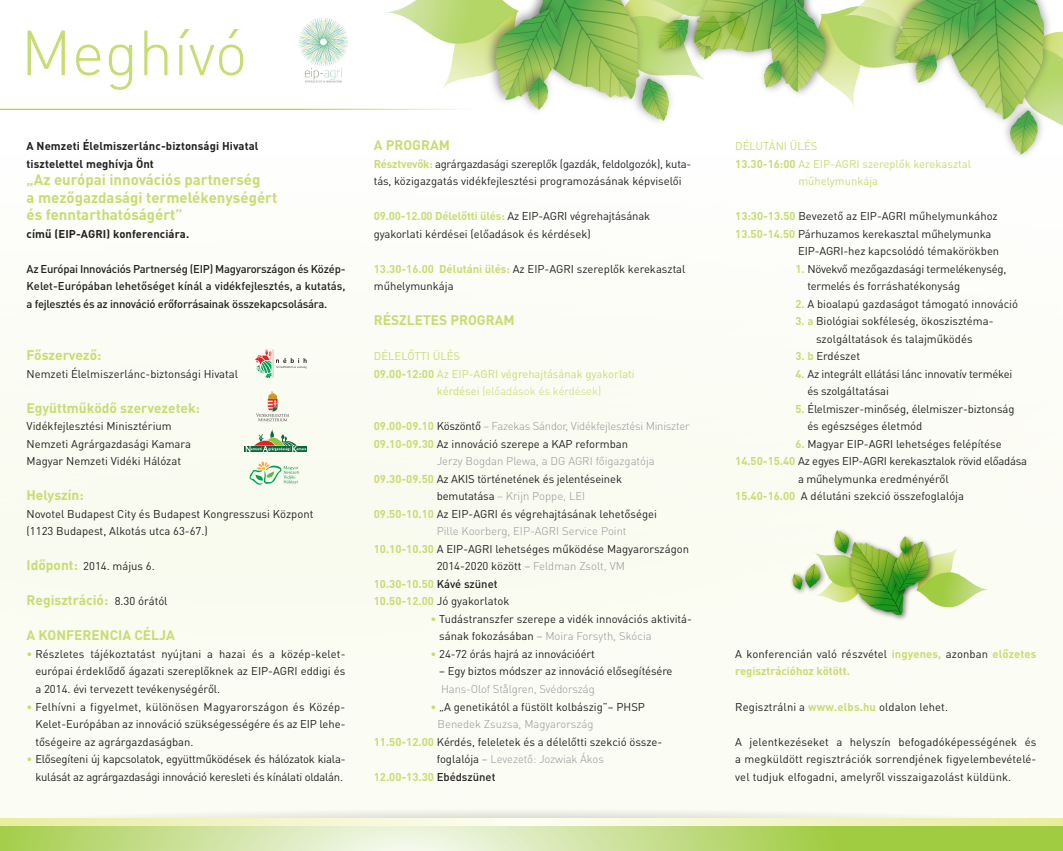
<style>
.page{position:relative;width:1063px;height:851px;background:#fff}
.page>*{position:absolute;margin:0;border:0;box-sizing:border-box;transform-origin:0 0}
.t1{font:300 62.5px "DIN Pro";color:#c7dc72}
.t2{font:700 15px/17.5px "DIN Pro";color:#c7dc72}
.t3{font:700 13.75px "DIN Pro";color:#c7dc72}
.t4{font:11.25px/17.5px "DIN Pro";color:#231f20}
.t5{font:11.25px/17.5px "DIN Pro";letter-spacing:-.02em;color:#231f20}
.t6{font:300 11.25px/17.5px "DIN Pro";letter-spacing:-.01em;color:#939598}
.t7{font:500 11.25px/17.5px "DIN Pro";letter-spacing:-.02em;color:#231f20;text-align:justify}
.t8{font:11.25px/17.5px "DIN Pro";color:#c7dc72}
.t9{font:700 11.25px/17.5px "DIN Pro";color:#c7dc72}
.t10{font:700 11.25px/17.5px "DIN Pro";letter-spacing:.01em;color:#231f20}
.s1{font-weight:700;font-size:13.75px;color:#c7dc72}
.s2{font-weight:400;font-size:11.25px;color:#231f20}
.s3{color:#c7dc72}
.s4{font-weight:700;color:#c7dc72}
.s5{font-weight:700}
.s6{font-weight:300}
.s7{font-weight:400;color:#231f20}
.s8{font-weight:300;color:#939598}
.s9{color:#939598}
.s10{font-weight:500;color:#231f20}
</style>
<div class="page">
<div style="left:0;top:138px;width:1063px;height:712px;background:#fbfcf3"></div>
<svg style="left:161px;top:812px;width:718px;height:6px"></svg>
<svg style="left:0;top:825px;width:1063px;height:25px;background:#c4de8a"></svg>
<svg style="left:0;top:818px;width:1063px;height:7px"></svg>
<img style="left:883px;top:615px;width:24px;height:5px">
<svg style="left:792px;top:530px;width:196px;height:85px"></svg>
<img style="left:984px;top:154px;width:78px;height:16px">
<svg style="left:384px;top:0;width:679px;height:154px"></svg>
<svg style="left:255px;top:349px;width:52px;height:29px"></svg>
<svg style="left:256px;top:391px;width:33px;height:30px"></svg>
<svg style="left:250px;top:461px;width:50px;height:24px"></svg>
<div style="left:244px;top:446px;width:63px;height:5px;background:#0c6638"></div>
<svg style="left:245px;top:429px;width:61px;height:23px"></svg>
<img style="left:299px;top:17px;width:49px;height:66px">
<hr style="left:0;top:109px;width:476px;height:1px;background:#bed630">
<p class="t1" style="left:21px;top:10px;width:228px">Meghívó</p>
<p class="t10" style="left:27px;top:137px;width:233px">A Nemzeti Élelmiszerlánc-biztonsági Hivatal tisztelettel meghívja Önt</p>
<p class="t2" style="left:27px;top:170px;width:252px">„Az európai innovációs partnerség<br>a mezőgazdasági termelékenységért és fenntarthatóságért”</p>
<p class="t10" style="left:27px;top:224px;width:164px">című (EIP-AGRI) konferenciára.</p>
<p class="t7" style="left:27px;top:259px;width:320px">Az Európai Innovációs Partnerség (EIP) Magyarországon és Közép-Kelet-Európában lehetőséget kínál a vidékfejlesztés, a kutatás, a fejlesztés és az innováció erőforrásainak összekapcsolására.</p>
<p class="t3" style="left:27px;top:346px;width:76px">Főszervező:</p>
<p class="t4" style="left:27px;top:364px;width:213px">Nemzeti Élelmiszerlánc-biztonsági Hivatal</p>
<p class="t3" style="left:27px;top:398px;width:175px">Együttműködő szervezetek:</p>
<p class="t4" style="left:27px;top:417px;width:147px">Vidékfejlesztési Minisztérium</p>
<p class="t4" style="left:27px;top:434px;width:166px">Nemzeti Agrárgazdasági Kamara</p>
<p class="t4" style="left:27px;top:452px;width:156px">Magyar Nemzeti Vidéki Hálózat</p>
<p class="t3" style="left:27px;top:486px;width:59px">Helyszín:</p>
<p class="t4" style="left:27px;top:504px;width:288px">Novotel Budapest City és Budapest Kongresszusi Központ (1123 Budapest, Alkotás utca 63-67.)</p>
<p class="t4" style="left:27px;top:557px;width:130px"><span class="s1">Időpont:</span> 2014. május 6.</p>
<p class="t3" style="left:27px;top:591px;width:143px">Regisztráció: <span class="s2">8.30 órától</span></p>
<p class="t3" style="left:27px;top:626px;width:150px">A KONFERENCIA CÉLJA</p>
<p class="t4" style="left:35px;top:644px;width:312px;text-align:justify;text-indent:-9px"><span class="s3">•</span> Részletes tájékoztatást nyújtani a hazai és a közép-kelet&shy;európai érdeklődő ágazati szereplőknek az EIP-AGRI eddigi és a 2014. évi tervezett tevékenységéről.</p>
<p class="t4" style="left:35px;top:697px;width:312px;text-align:justify;text-indent:-9px"><span class="s3">•</span> Felhívni a figyelmet, különösen Magyarországon és Közép-Kelet-Európában az innováció szükségességére és az EIP lehe&shy;tőségeire az agrárgazdaságban.</p>
<p class="t5" style="left:27px;top:749px;width:320px;text-align:center"><span class="s3">•</span> Elősegíteni új kapcsolatok, együttműködések és hálózatok kiala&shy;kulását az agrárgazdasági innováció keresleti és kínálati oldalán.</p>
<p class="t3" style="left:374px;top:136px;width:78px">A PROGRAM</p>
<p class="t5" style="left:374px;top:154px;width:317px"><span class="s4">Résztvevők:</span> agrárgazdasági szereplők (gazdák, feldolgozók), kuta&shy;tás, közigazgatás vidékfejlesztési programozásának képviselői</p>
<p class="t4" style="left:374px;top:207px;width:278px"><span class="s4">09.00-12.00 Délelőtti ülés:</span> Az EIP-AGRI végrehajtásának gyakorlati kérdései (előadások és kérdések)</p>
<p class="t4" style="left:374px;top:259px;width:313px"><span class="s4">13.30-16.00 Délutáni ülés:</span> Az EIP-AGRI szereplők kerekasztal műhelymunkája</p>
<p class="t3" style="left:374px;top:311px;width:142px">RÉSZLETES PROGRAM</p>
<p class="t8" style="left:374px;top:347px;width:88px">DÉLELŐTTI ÜLÉS</p>
<p class="t8" style="left:437px;top:364px;width:199px;text-indent:-63px"><span class="s5">09.00-12:00</span> Az EIP-AGRI végrehajtásának gyakorlati kérdései <span class="s6">(előadások és kérdések)</span></p>
<p class="t6" style="left:374px;top:417px;width:317px"><span class="s4">09.00-09.10</span> <span class="s7">Köszöntő</span> – Fazekas Sándor, Vidékfejlesztési Miniszter</p>
<p class="t6" style="left:437px;top:434px;width:220px;text-indent:-63px"><span class="s4">09.10-09.30</span> <span class="s7">Az innováció szerepe a KAP reformban<br></span>Jerzy Bogdan Plewa, a DG AGRI főigazgatója</p>
<p class="t4" style="left:437px;top:469px;width:187px;text-indent:-63px"><span class="s4">09.30-09.50</span> Az AKIS történetének és jelentéseinek bemutatása <span class="s8">– Krijn Poppe, LEI</span></p>
<p class="t4" style="left:437px;top:504px;width:222px;text-indent:-63px"><span class="s4">09.50-10.10</span> Az EIP-AGRI és végrehajtásának lehetőségei<br><span class="s8">Pille Koorberg, EIP-AGRI Service Point</span></p>
<p class="t4" style="left:374px;top:539px;width:317px;text-align:center"><span class="s4">10.10-10.30</span> A EIP-AGRI lehetséges működése Magyarországon<br>2014-2020 között <span class="s9">–</span> <span class="s8">Feldman Zsolt, VM</span></p>
<p class="t9" style="left:374px;top:574px;width:125px">10.30-10.50 <span class="s10">Kávé szünet</span></p>
<p class="t4" style="left:374px;top:592px;width:137px"><span class="s4">10.50-12.00</span> Jó gyakorlatok</p>
<p class="t4" style="left:439px;top:609px;width:254px;text-indent:-9px"><span class="s3">•</span> Tudástranszfer szerepe a vidék innovációs aktivitá&shy;sának fokozásában <span class="s9">–</span> <span class="s8">Moira Forsyth, Skócia</span></p>
<p class="t4" style="left:431px;top:644px;width:166px"><span class="s3">•</span> 24-72 órás hajrá az innovációért</p>
<p class="t4" style="left:439px;top:662px;width:235px">– Egy biztos módszer az innováció elősegítésére</p>
<p class="t6" style="left:441px;top:679px;width:155px">Hans-Olof Stålgren, Svédország</p>
<p class="t4" style="left:431px;top:697px;width:216px"><span class="s3">•</span> „A genetikától a füstölt kolbászig”– PHSP</p>
<p class="t6" style="left:438px;top:714px;width:157px">Benedek Zsuzsa, Magyarország</p>
<p class="t4" style="left:374px;top:732px;width:288px;text-align:center"><span class="s4">11.50-12.00</span> Kérdés, feleletek és a délelőtti szekció össze&shy;foglalója <span class="s9">–</span> <span class="s8">Levezető: Jozwiak Ákos</span></p>
<p class="t9" style="left:374px;top:767px;width:123px">12.00-13.30 <span class="s10">Ebédszünet</span></p>
<p class="t8" style="left:735px;top:137px;width:84px">DÉLUTÁNI ÜLÉS</p>
<p class="t8" style="left:798px;top:154px;width:174px;text-indent:-63px"><span class="s5">13.30-16:00</span> Az EIP-AGRI szereplők kerekasztal műhelymunkája</p>
<p class="t4" style="left:735px;top:207px;width:264px"><span class="s4">13:30-13.50</span> Bevezető az EIP-AGRI műhelymunkához</p>
<p class="t4" style="left:798px;top:224px;width:203px;text-indent:-63px"><span class="s4">13.50-14.50</span> Párhuzamos kerekasztal műhelymunka<br>EIP-AGRI-hez kapcsolódó témakörökben</p>
<p class="t5" style="left:807px;top:259px;width:201px;text-indent:-12px"><span class="s4">1.</span> Növekvő mezőgazdasági termelékenység, termelés és forráshatékonyság</p>
<p class="t4" style="left:795px;top:294px;width:224px"><span class="s4">2.</span> A bioalapú gazdaságot támogató innováció</p>
<p class="t4" style="left:795px;top:312px;width:200px;text-align:center"><span class="s4">3. a</span> Biológiai sokféleség, ökoszisztéma&shy;szolgáltatások és talajműködés</p>
<p class="t4" style="left:795px;top:347px;width:66px"><span class="s4">3. b</span> Erdészet</p>
<p class="t5" style="left:807px;top:364px;width:206px;text-indent:-12px"><span class="s4">4.</span> Az integrált ellátási lánc innovatív termékei és szolgáltatásai</p>
<p class="t4" style="left:807px;top:399px;width:209px;text-indent:-12px"><span class="s4">5.</span> Élelmiszer-minőség, élelmiszer-biztonság és egészséges életmód</p>
<p class="t4" style="left:795px;top:434px;width:208px"><span class="s4">6.</span> Magyar EIP-AGRI lehetséges felépítése</p>
<p class="t5" style="left:798px;top:452px;width:231px;text-indent:-63px"><span class="s4">14.50-15.40</span> Az egyes EIP-AGRI kerekasztalok rövid előadása a műhelymunka eredményéről</p>
<p class="t4" style="left:735px;top:487px;width:230px"><span class="s4">15.40-16.00</span> A délutáni szekció összefoglalója</p>
<p class="t9" style="left:735px;top:644px;width:303px"><span class="s7">A konferencián való részvétel</span> ingyenes, <span class="s7">azonban</span> előzetes regisztrációhoz kötött.</p>
<p class="t4" style="left:735px;top:697px;width:214px">Regisztrálni a <span class="s4">www.elbs.hu</span> oldalon lehet.</p>
<p class="t4" style="left:735px;top:732px;width:303px;text-align:justify">A jelentkezéseket a helyszín befogadóképességének és a megküldött regisztrációk sorrendjének figyelembevételé&shy;vel tudjuk elfogadni, amelyről visszaigazolást küldünk.</p>
</div>
